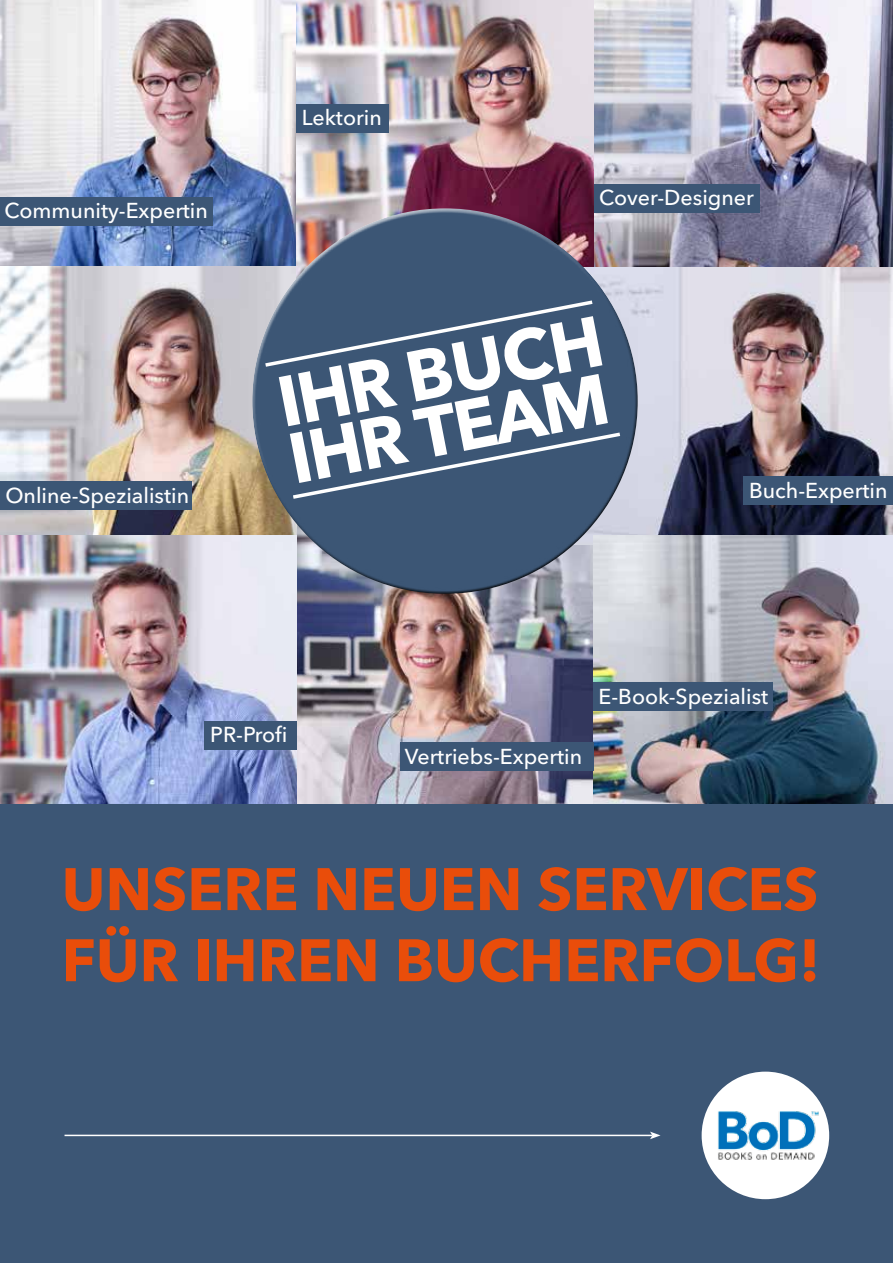
<style>
.page{position:relative;width:893px;height:1263px;background:#3c5675}
.page>*{position:absolute;margin:0;border:0;box-sizing:border-box;transform-origin:0 0}
.t1{font:700 70.65px/57.8px "Avenir Next LT Pro";color:#fff}
.t2{font:700 59.25px/71.1px "Avenir Next LT Pro";color:#e94d0a}
.t3{font:500 21.45px "Avenir Next LT Pro";color:#fff}
</style>
<div class="page">
<div style="left:702px;top:1071px;width:127px;height:128px;background:#fff;border-radius:50%"></div>
<img style="left:718px;top:1111px;width:101px;height:49px">
<hr style="left:65px;top:1135px;width:587px;height:1px;background:#fff">
<svg style="left:650px;top:1131px;width:10px;height:8px"></svg>
<img style="left:0;top:0;width:296px;height:267px">
<img style="left:0;top:267px;width:261px;height:269px">
<img style="left:0;top:536px;width:298px;height:268px">
<img style="left:594px;top:0;width:299px;height:268px">
<img style="left:296px;top:0;width:298px;height:206px">
<img style="left:298px;top:595px;width:295px;height:209px">
<img style="left:612px;top:268px;width:281px;height:268px">
<img style="left:593px;top:536px;width:300px;height:268px">
<div style="left:0;top:197px;width:213px;height:29px;background:#3c5675"></div>
<div style="left:744px;top:476px;width:149px;height:29px;background:#3c5675"></div>
<div style="left:594px;top:184px;width:165px;height:28px;background:#3c5675"></div>
<div style="left:205px;top:721px;width:92px;height:29px;background:#3c5675"></div>
<div style="left:0;top:481px;width:192px;height:29px;background:#3c5675"></div>
<div style="left:593px;top:682px;width:180px;height:29px;background:#3c5675"></div>
<div style="left:296px;top:104px;width:93px;height:28px;background:#3c5675"></div>
<div style="left:252px;top:206px;width:360px;height:286px;background:#fff;opacity:.75"></div>
<div style="left:261px;top:269px;width:378px;height:326px;background:#000;opacity:.75"></div>
<svg style="left:262px;top:298px;width:334px;height:71px"></svg>
<svg style="left:289px;top:430px;width:335px;height:71px"></svg>
<div style="left:400px;top:742px;width:194px;height:29px;background:#3c5675"></div>
<p class="t3" style="left:5px;top:198px;width:205px">Community-Expertin</p>
<p class="t3" style="left:5px;top:482px;width:185px">Online-Spezialistin</p>
<p class="t3" style="left:302px;top:105px;width:81px">Lektorin</p>
<p class="t3" style="left:599px;top:185px;width:156px">Cover-Designer</p>
<h1 class="t1" style="left:273px;top:374px;width:332px;rotate:-11deg">IHR BUCH<br>IHR TEAM</h1>
<p class="t3" style="left:749px;top:477px;width:140px">Buch-Expertin</p>
<p class="t3" style="left:599px;top:684px;width:171px">E-Book-Spezialist</p>
<p class="t3" style="left:210px;top:722px;width:79px">PR-Profi</p>
<p class="t3" style="left:405px;top:743px;width:179px">Vertriebs-Expertin</p>
<h2 class="t2" style="left:62px;top:853px;width:760px">UNSERE NEUEN SERVICES<br>FÜR IHREN BUCHERFOLG!</h2>
</div>
